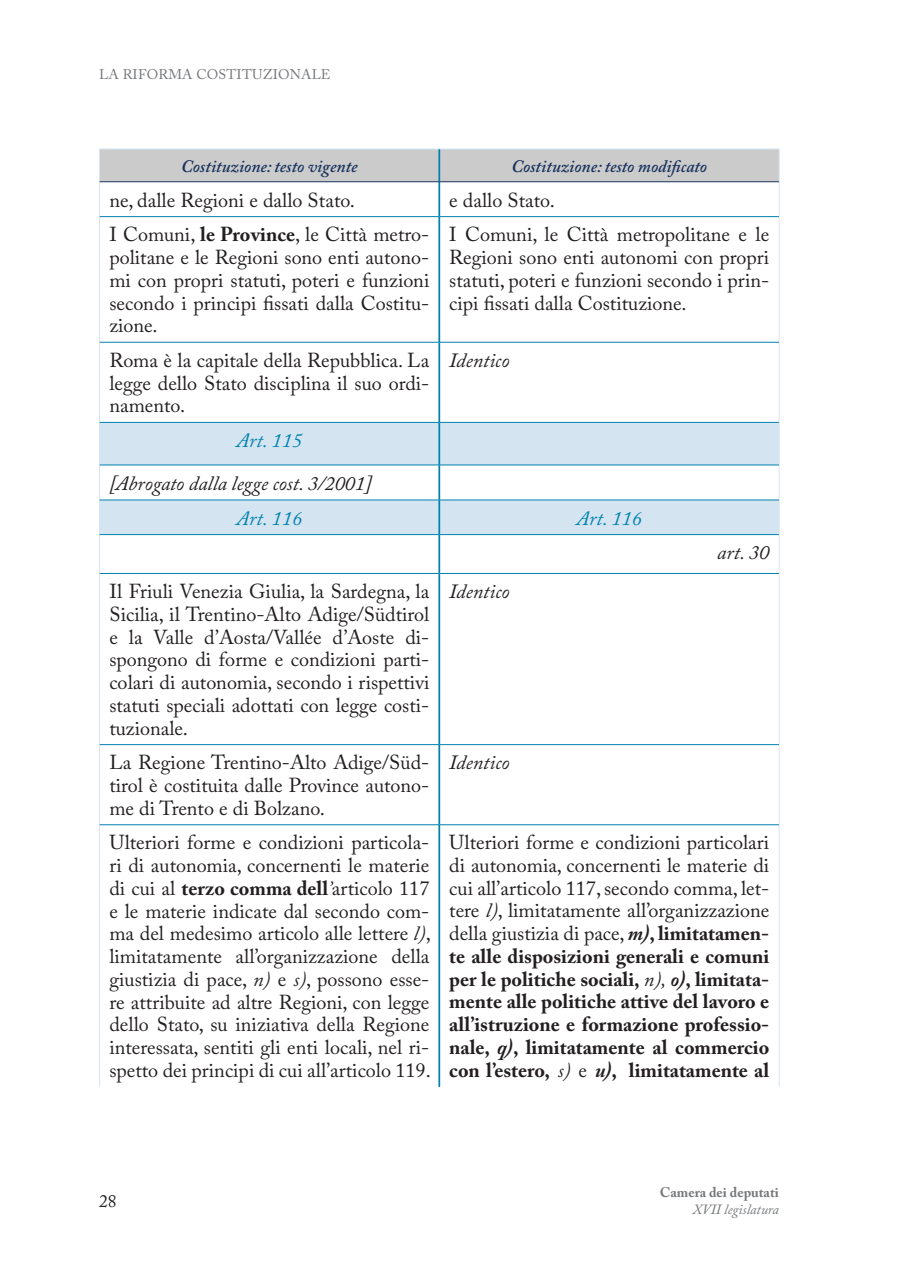
<style>
.page{position:relative;width:903px;height:1275px;background:#fff}
.page>*{position:absolute;margin:0;border:0;box-sizing:border-box;transform-origin:0 0}
.Tabellare{font:20.12px/22.8px "Adobe Caslon Pro";color:#231f20;text-align:justify}
.Tabellare-2{font:700 20.12px/22.8px "Adobe Caslon Pro";color:#231f20;text-align:justify}
.Tabellare-3{font:italic 20.12px "Adobe Caslon Pro";color:#231f20}
.Titoli_testo_a_front{font:italic 20.12px "Adobe Caslon Pro";letter-spacing:.005em;color:#0082ae}
.Riferimento_DDL{font:italic 20.12px "Adobe Caslon Pro";color:#231f20}
.Titoli_testo_a_front-2{font:italic 600 17.5px "Adobe Caslon Pro";color:#19325e}
.t1{font:17.5px "Adobe Caslon Pro";color:#231f20}
.t2{font:14px "Adobe Caslon Pro";letter-spacing:.015em;color:#76787b}
.t3{font:700 14px "Adobe Caslon Pro";color:#76787b}
.t4{font:italic 14px "Adobe Caslon Pro";color:#76787b}
.s1{font-weight:700}
.s2{font-style:italic}
.s3{font-weight:400}
.s4{font-weight:400;font-style:italic}
</style>
<div class="page">
<div style="left:100px;top:150px;width:679px;height:31px;background:#cbcbcb"></div>
<svg style="left:100px;top:423px;width:679px;height:111px;fill:#d4e4f1"></svg>
<hr style="left:99px;top:149px;width:340px;height:1px;background:#d4e4f1">
<hr style="left:99px;top:149px;width:1px;height:33px;background:#d4e4f1">
<hr style="left:439px;top:149px;width:340px;height:1px;background:#d4e4f1">
<hr style="left:779px;top:149px;width:1px;height:33px;background:#d4e4f1">
<hr style="left:99px;top:182px;width:1px;height:35px;background:#d4e4f1">
<hr style="left:779px;top:182px;width:1px;height:35px;background:#d4e4f1">
<hr style="left:99px;top:217px;width:1px;height:125px;background:#d4e4f1">
<hr style="left:779px;top:217px;width:1px;height:125px;background:#d4e4f1">
<hr style="left:99px;top:342px;width:1px;height:80px;background:#d4e4f1">
<hr style="left:779px;top:342px;width:1px;height:80px;background:#d4e4f1">
<hr style="left:99px;top:422px;width:1px;height:43px;background:#d4e4f1">
<hr style="left:779px;top:422px;width:1px;height:43px;background:#d4e4f1">
<hr style="left:99px;top:465px;width:1px;height:35px;background:#d4e4f1">
<hr style="left:779px;top:465px;width:1px;height:35px;background:#d4e4f1">
<hr style="left:99px;top:500px;width:1px;height:35px;background:#d4e4f1">
<hr style="left:779px;top:500px;width:1px;height:35px;background:#d4e4f1">
<hr style="left:99px;top:535px;width:1px;height:38px;background:#d4e4f1">
<hr style="left:779px;top:535px;width:1px;height:38px;background:#d4e4f1">
<hr style="left:99px;top:573px;width:1px;height:172px;background:#d4e4f1">
<hr style="left:779px;top:573px;width:1px;height:172px;background:#d4e4f1">
<hr style="left:99px;top:745px;width:1px;height:80px;background:#d4e4f1">
<hr style="left:779px;top:745px;width:1px;height:80px;background:#d4e4f1">
<hr style="left:99px;top:825px;width:1px;height:262px;background:#d4e4f1">
<hr style="left:779px;top:825px;width:1px;height:262px;background:#d4e4f1">
<hr style="left:438px;top:149px;width:2px;height:33px;background:#0082ae">
<hr style="left:438px;top:182px;width:2px;height:34px;background:#0082ae">
<hr style="left:438px;top:217px;width:2px;height:125px;background:#0082ae">
<hr style="left:438px;top:342px;width:2px;height:80px;background:#0082ae">
<hr style="left:438px;top:423px;width:2px;height:42px;background:#0082ae">
<hr style="left:438px;top:465px;width:2px;height:35px;background:#0082ae">
<hr style="left:438px;top:500px;width:2px;height:34px;background:#0082ae">
<hr style="left:438px;top:535px;width:2px;height:38px;background:#0082ae">
<hr style="left:438px;top:574px;width:2px;height:170px;background:#0082ae">
<hr style="left:438px;top:745px;width:2px;height:79px;background:#0082ae">
<hr style="left:438px;top:825px;width:2px;height:262px;background:#0082ae">
<hr style="left:100px;top:181px;width:339px;height:1px;background:#19325e">
<hr style="left:439px;top:181px;width:340px;height:1px;background:#19325e">
<hr style="left:100px;top:216px;width:339px;height:1px;background:#0082ae">
<hr style="left:439px;top:216px;width:340px;height:1px;background:#0082ae">
<hr style="left:100px;top:342px;width:339px;height:1px;background:#0082ae">
<hr style="left:439px;top:342px;width:340px;height:1px;background:#0082ae">
<hr style="left:100px;top:422px;width:339px;height:1px;background:#0082ae">
<hr style="left:439px;top:422px;width:340px;height:1px;background:#0082ae">
<hr style="left:100px;top:465px;width:339px;height:1px;background:#0082ae">
<hr style="left:439px;top:465px;width:340px;height:1px;background:#0082ae">
<hr style="left:100px;top:500px;width:339px;height:1px;background:#0082ae">
<hr style="left:439px;top:500px;width:340px;height:1px;background:#0082ae">
<hr style="left:100px;top:534px;width:339px;height:1px;background:#0082ae">
<hr style="left:439px;top:534px;width:340px;height:1px;background:#0082ae">
<hr style="left:100px;top:573px;width:339px;height:1px;background:#0082ae">
<hr style="left:439px;top:573px;width:340px;height:1px;background:#0082ae">
<hr style="left:100px;top:744px;width:339px;height:1px;background:#0082ae">
<hr style="left:439px;top:744px;width:340px;height:1px;background:#0082ae">
<hr style="left:100px;top:824px;width:339px;height:1px;background:#0082ae">
<hr style="left:439px;top:824px;width:340px;height:1px;background:#0082ae">
<p class="t2" style="left:99px;top:66px;width:233px">LA RIFORMA COSTITUZIONALE</p>
<p class="Titoli_testo_a_front-2" style="left:181px;top:156px;width:178px">Costituzione: testo vigente</p>
<p class="Titoli_testo_a_front-2" style="left:511px;top:156px;width:197px">Costituzione: testo modificato</p>
<p class="Tabellare" style="left:109px;top:188px;width:247px">ne, dalle Regioni e dallo Stato.</p>
<p class="Tabellare" style="left:449px;top:188px;width:107px">e dallo Stato.</p>
<p class="Tabellare" style="left:109px;top:223px;width:321px">I Comuni, <span class="s1">le Province</span>, le Città metro&shy;politane e le Regioni sono enti autono&shy;mi con propri statuti, poteri e funzioni secondo i principi fissati dalla Costitu&shy;zione.</p>
<p class="Tabellare" style="left:449px;top:223px;width:321px">I Comuni, le Città metropolitane e le Regioni sono enti autonomi con propri statuti, poteri e funzioni secondo i prin&shy;cipi fissati dalla Costituzione.</p>
<p class="Tabellare" style="left:109px;top:349px;width:321px">Roma è la capitale della Repubblica. La legge dello Stato disciplina il suo ordi&shy;namento.</p>
<p class="Tabellare-3" style="left:449px;top:348px;width:62px">Identico</p>
<p class="Titoli_testo_a_front" style="left:237px;top:428px;width:67px">Art. 115</p>
<p class="Tabellare-3" style="left:109px;top:471px;width:264px">[Abrogato dalla legge cost. 3/2001]</p>
<p class="Titoli_testo_a_front" style="left:237px;top:506px;width:67px">Art. 116</p>
<p class="Titoli_testo_a_front" style="left:576px;top:506px;width:67px">Art. 116</p>
<p class="Riferimento_DDL" style="left:717px;top:540px;width:53px">art. 30</p>
<p class="Tabellare" style="left:109px;top:580px;width:321px">Il Friuli Venezia Giulia, la Sardegna, la Sicilia, il Trentino-Alto Adige/Südtirol e la Valle d’Aosta/Vallée d’Aoste di&shy;spongono di forme e condizioni parti&shy;colari di autonomia, secondo i rispettivi statuti speciali adottati con legge costi&shy;tuzionale.</p>
<p class="Tabellare-3" style="left:449px;top:579px;width:62px">Identico</p>
<p class="Tabellare" style="left:109px;top:751px;width:321px">La Regione Trentino-Alto Adige/Süd&shy;tirol è costituita dalle Province autono&shy;me di Trento e di Bolzano.</p>
<p class="Tabellare-3" style="left:449px;top:750px;width:62px">Identico</p>
<p class="Tabellare" style="left:109px;top:831px;width:323px">Ulteriori forme e condizioni particola&shy;ri di autonomia, concernenti le materie di cui al <span class="s1">terzo comma dell</span><span class="s2">’</span>articolo 117 e le materie indicate dal secondo com&shy;ma del medesimo articolo alle lettere <span class="s2">l)</span>, limitatamente all’organizzazione della giustizia di pace, <span class="s2">n)</span> e <span class="s2">s)</span>, possono esse&shy;re attribuite ad altre Regioni, con legge dello Stato, su iniziativa della Regione interessata, sentiti gli enti locali, nel ri&shy;spetto dei principi di cui all’articolo 119.</p>
<p class="Tabellare-2" style="left:449px;top:831px;width:321px"><span class="s3">Ulteriori forme e condizioni particolari di autonomia, concernenti le materie di cui all’articolo 117, secondo comma, let&shy;tere</span> <span class="s4">l)</span><span class="s3">, limitatamente all’organizzazione della giustizia di pace,</span> <span class="s2">m)</span>, limitatamen&shy;te alle disposizioni generali e comuni per le politiche sociali, <span class="s4">n),</span> <span class="s2">o)</span>, limitata&shy;mente alle politiche attive del lavoro e all’istruzione e formazione professio&shy;nale, <span class="s2">q)</span>, limitatamente al commercio con l’estero, <span class="s4">s)</span> <span class="s3">e</span> <span class="s2">u)</span>, limitatamente al</p>
<p class="t1" style="left:99px;top:1190px;width:19px">28</p>
<p class="t3" style="left:660px;top:1184px;width:120px">Camera dei deputati</p>
<p class="t4" style="left:692px;top:1201px;width:88px">XVII legislatura</p>
</div>
